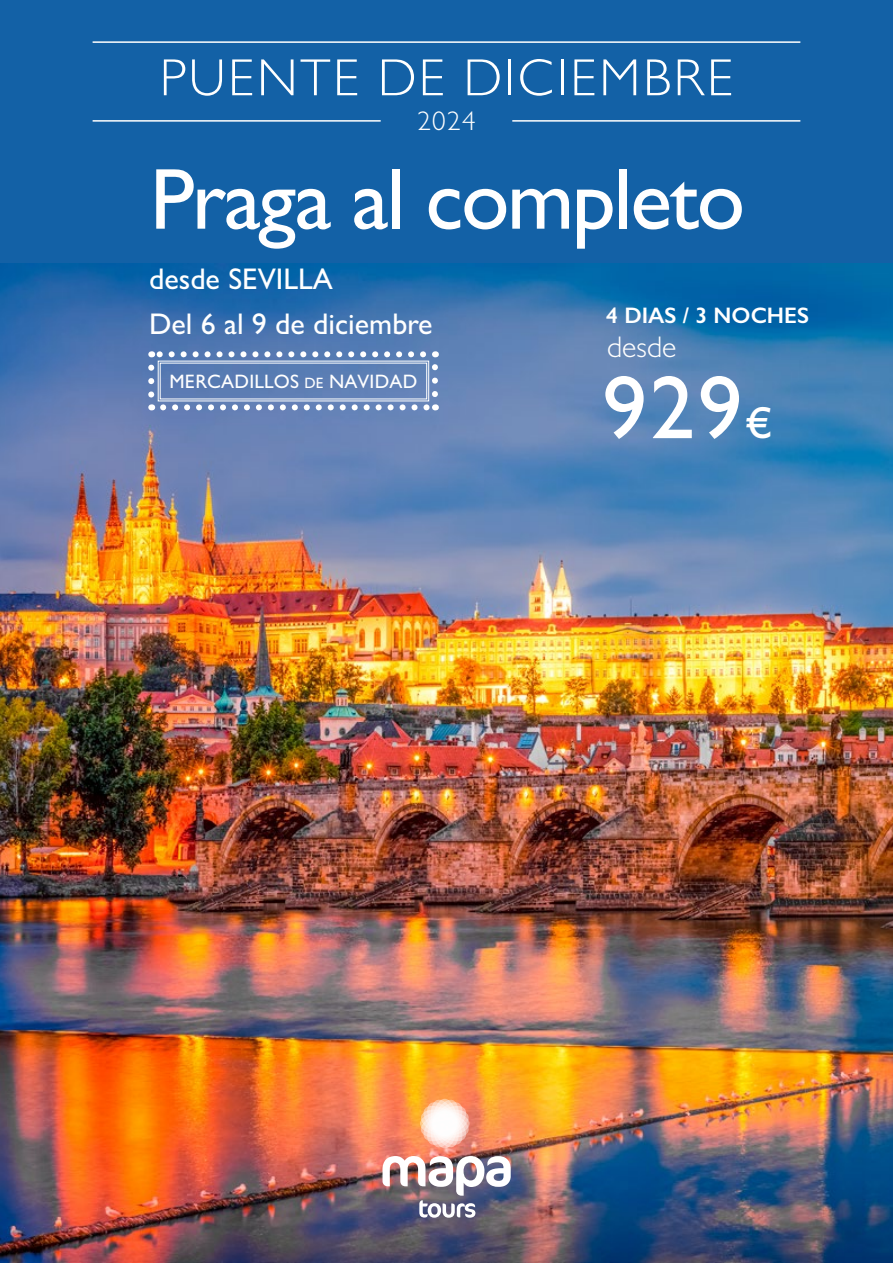
<style>
.page{position:relative;width:893px;height:1263px;background:#1361a6}
.page>*{position:absolute;margin:0;border:0;box-sizing:border-box;transform-origin:0 0}
.t1{font:500 90px "Gill Sans";color:#fff}
.t2{font:500 87px "Gill Sans";letter-spacing:-.025em;color:#fff}
.t3{font:300 52.5px "Gill Sans";letter-spacing:.05em;color:#fff}
.t4{font:500 30px/44.5px "Gill Sans";color:#fff}
.t5{font:300 30px "Gill Sans";color:#fff}
.t6{font:300 27px "Gill Sans";color:#fff}
.t7{font:600 22.5px "Gill Sans";color:#fff}
.t8{font:500 19.5px "Gill Sans";letter-spacing:.01em;color:#fff}
.s1{font-size:15px}
.s2{font-size:45px}
</style>
<div class="page">
<img style="left:0;top:263px;width:893px;height:1000px">
<svg style="left:421px;top:1100px;width:48px;height:47px;background:#fbd6c6"></svg>
<img style="left:382px;top:1156px;width:129px;height:62px">
<hr style="left:93px;top:120px;width:288px;height:2px;background:#fff">
<hr style="left:512px;top:120px;width:288px;height:2px;background:#fff">
<hr style="left:93px;top:41px;width:707px;height:2px;background:#fff">
<svg style="left:148px;top:351px;width:290px;height:59px;background:#7692c0"></svg>
<h3 class="t3" style="left:160px;top:46px;width:575px">PUENTE DE DICIEMBRE</h3>
<p class="t6" style="left:417px;top:104px;width:60px">2024</p>
<h2 class="t2" style="left:150px;top:148px;width:596px">Praga al completo</h2>
<p class="t4" style="left:149px;top:256px;width:285px">desde SEVILLA<br>Del 6 al 9 de diciembre</p>
<p class="t7" style="left:606px;top:302px;width:204px">4 DIAS / 3 NOCHES</p>
<p class="t5" style="left:607px;top:329px;width:71px">desde</p>
<p class="t8" style="left:170px;top:369px;width:249px">MERCADILLOS <span class="s1">DE</span> NAVIDAD</p>
<h1 class="t1" style="left:602px;top:354px;width:172px">929<span class="s2">€</span></h1>
</div>
